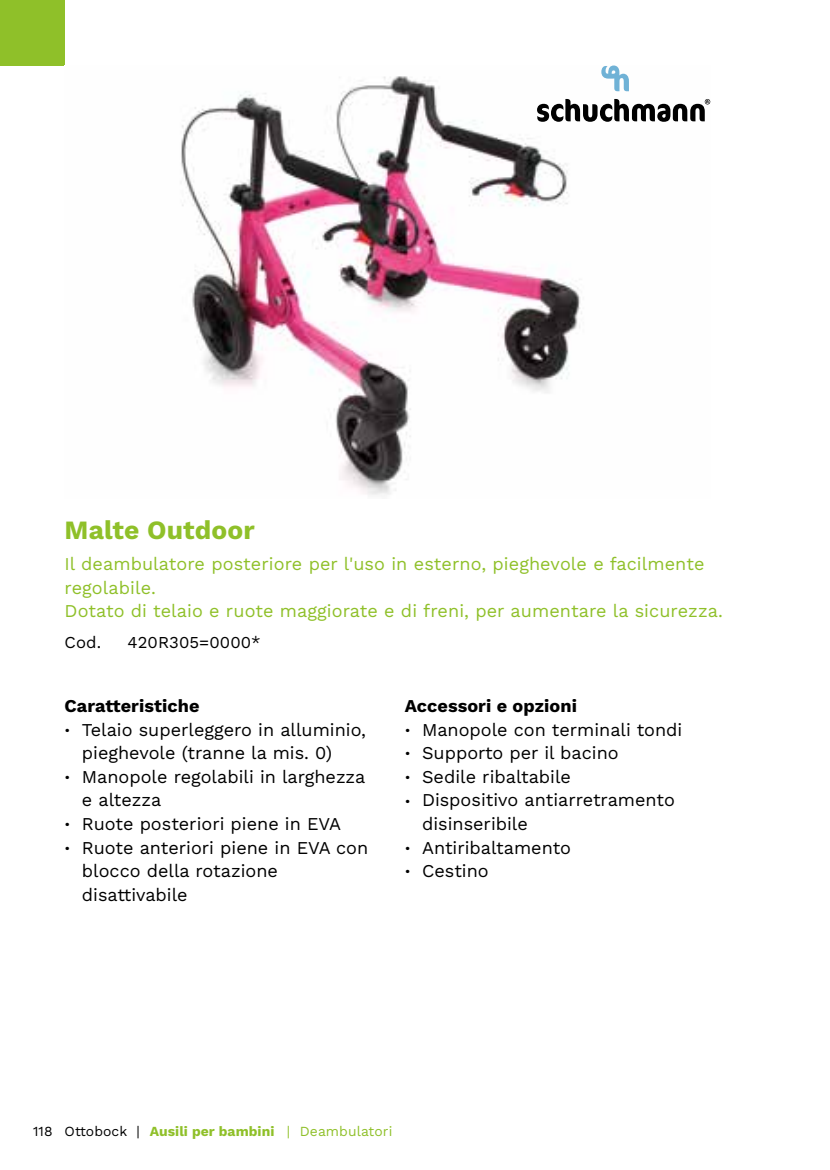
<style>
.page{position:relative;width:830px;height:1170px;background:#fff}
.page>*{position:absolute;margin:0;border:0;box-sizing:border-box;transform-origin:0 0}
.t1{font:700 26.25px "Work Sans";letter-spacing:.005em;color:#8fc029}
.t2{font:18px/23.5px "Work Sans";color:#000}
.t3{font:18px/23.5px "Work Sans";letter-spacing:.005em;color:#8fc029}
.t4{font:700 18px "Work Sans";letter-spacing:.005em;color:#000}
.t5{font:16.75px "Work Sans";letter-spacing:.005em;color:#000}
.t6{font:700 14px "Work Sans";letter-spacing:.005em;color:#8fc029}
.t7{font:14px "Work Sans";letter-spacing:.005em;color:#8fc029}
.s1{font-size:13.5px}
.s2{font-weight:400;color:#000}
</style>
<div class="page">
<div style="left:0;top:0;width:65px;height:65px;background:#8fc029"></div>
<img style="left:181px;top:76px;width:448px;height:419px">
<svg style="left:536px;top:99px;width:174px;height:23px"></svg>
<svg style="left:601px;top:65px;width:27px;height:26px"></svg>
<h1 class="t1" style="left:65px;top:509px;width:191px">Malte Outdoor</h1>
<p class="t3" style="left:65px;top:551px;width:659px">Il deambulatore posteriore per l'uso in esterno, pieghevole e facilmente regolabile.<br>Dotato di telaio e ruote maggiorate e di freni, per aumentare la sicurezza.</p>
<p class="t5" style="left:65px;top:629px;width:38px">Cod.</p>
<p class="t5" style="left:127px;top:629px;width:135px">420R305=0000*</p>
<p class="t4" style="left:65px;top:692px;width:136px">Caratteristiche</p>
<p class="t2" style="left:82px;top:717px;width:285px;text-indent:-17px"><span class="s1">•</span> Telaio superleggero in alluminio, pieghevole (tranne la mis. 0)</p>
<p class="t2" style="left:82px;top:764px;width:285px;text-indent:-17px"><span class="s1">•</span> Manopole regolabili in larghezza e altezza</p>
<p class="t2" style="left:65px;top:811px;width:278px"><span class="s1">•</span> Ruote posteriori piene in EVA</p>
<p class="t2" style="left:82px;top:834px;width:288px;text-indent:-17px"><span class="s1">•</span> Ruote anteriori piene in EVA con blocco della rotazione disattivabile</p>
<p class="t4" style="left:404px;top:692px;width:174px">Accessori e opzioni</p>
<p class="t2" style="left:404px;top:717px;width:279px"><span class="s1">•</span> Manopole con terminali tondi</p>
<p class="t2" style="left:404px;top:740px;width:215px"><span class="s1">•</span> Supporto per il bacino</p>
<p class="t2" style="left:404px;top:764px;width:168px"><span class="s1">•</span> Sedile ribaltabile</p>
<p class="t2" style="left:422px;top:787px;width:254px;text-indent:-17px"><span class="s1">•</span> Dispositivo antiarretramento disinseribile</p>
<p class="t2" style="left:404px;top:834px;width:168px"><span class="s1">•</span> Antiribaltamento</p>
<p class="t2" style="left:404px;top:858px;width:85px"><span class="s1">•</span> Cestino</p>
<p class="t6" style="left:33px;top:1120px;width:243px"><span class="s2">118 Ottobock |</span> Ausili per bambini</p>
<p class="t7" style="left:287px;top:1120px;width:107px">| Deambulatori</p>
</div>
